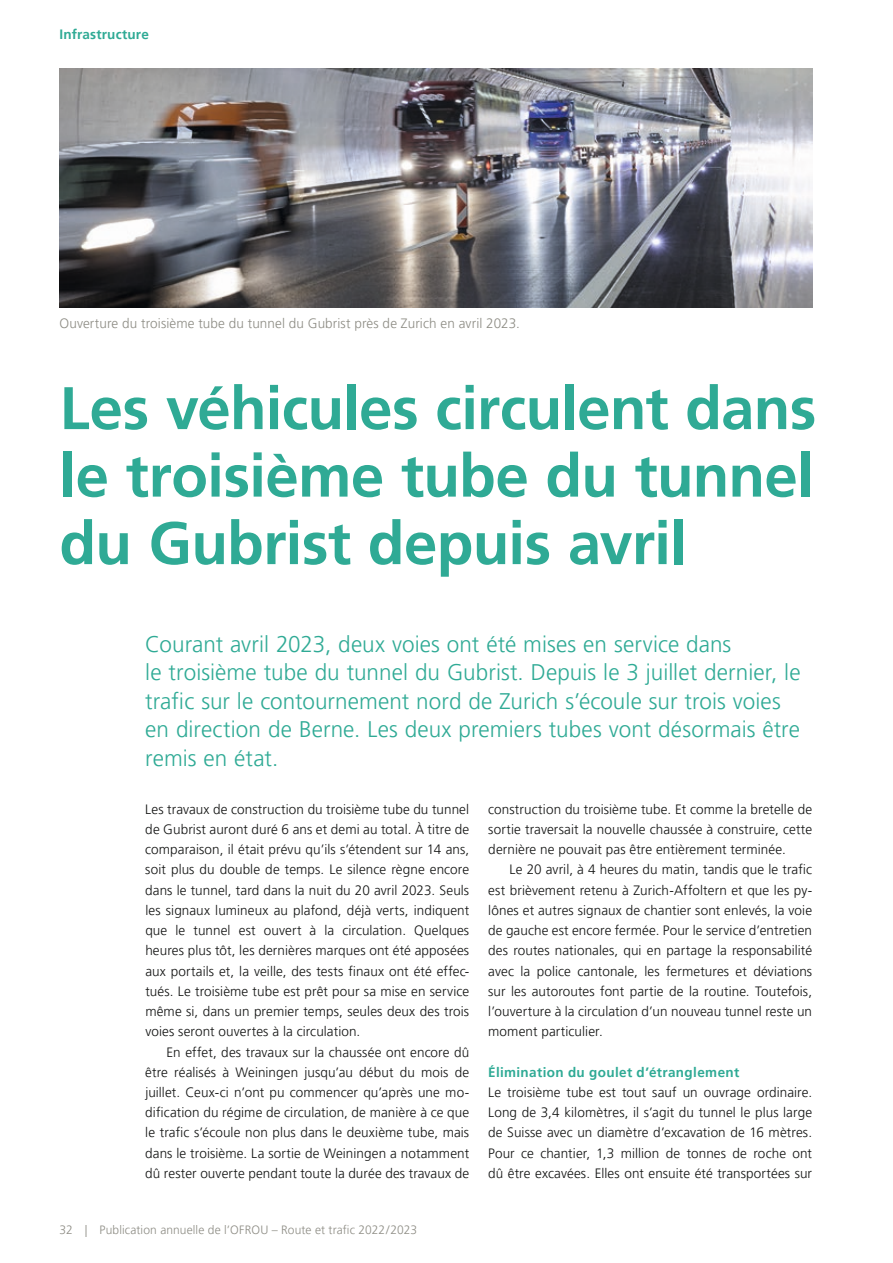
<style>
.page{position:relative;width:893px;height:1263px;background:#fff}
.page>*{position:absolute;margin:0;border:0;box-sizing:border-box;transform-origin:0 0}
.t1{font:700 60px/67.5px "Frutiger LT Pro";letter-spacing:-.01em;color:#2faa95;text-align:justify}
.t2{font:300 22.5px/28.5px "Frutiger LT Pro";letter-spacing:.005em;color:#2faa95}
.t3{font:300 13.5px/20.2px "Frutiger LT Pro";letter-spacing:.01em;color:#131413;text-align:justify}
.t4{font:300 13.5px "Frutiger LT Pro";letter-spacing:.005em;color:#8d8c84}
.t5{font:700 13.5px "Frutiger LT Pro";letter-spacing:.025em;color:#2faa95}
.t6{font:300 12px "Frutiger LT Pro";letter-spacing:.01em;color:#8d8c84}
</style>
<div class="page">
<img style="left:60px;top:68px;width:752px;height:240px">
<p class="t5" style="left:60px;top:26px;width:91px">Infrastructure</p>
<p class="t4" style="left:59px;top:315px;width:462px">Ouverture du troisième tube du tunnel du Gubrist près de Zurich en avril 2023.</p>
<h1 class="t1" style="left:60px;top:375px;width:758px">Les véhicules circulent dans le troisième tube du tunnel du Gubrist depuis avril</h1>
<p class="t2" style="left:145px;top:630px;width:657px">Courant avril 2023, deux voies ont été mises en service dans<br>le -troisième tube du tunnel du Gubrist. Depuis le 3 juillet dernier, le trafic sur le contournement nord de Zurich s’écoule sur trois voies en direction de Berne. Les deux premiers tubes vont désormais être remis en état.</p>
<p class="t3" style="left:145px;top:799px;width:325px">Les travaux de construction du troisième tube du tunnel de Gubrist auront duré 6 ans et demi au total. À titre de comparaison, il était prévu qu’ils s’étendent sur 14 ans, soit plus du double de temps. Le silence règne encore dans le tunnel, tard dans la nuit du 20 avril 2023. Seuls les signaux lumineux au plafond, déjà verts, indiquent que le tunnel est ouvert à la circulation. Quelques heures plus tôt, les dernières marques ont été apposées aux portails et, la veille, des tests finaux ont été effec&shy;tués. Le troisième tube est prêt pour sa mise en service même si, dans un premier temps, seules deux des trois voies seront ouvertes à la circulation.</p>
<p class="t3" style="left:145px;top:1042px;width:325px;text-indent:21px">En effet, des travaux sur la chaussée ont encore dû être réalisés à Weiningen jusqu’au début du mois de juillet. Ceux-ci n’ont pu commencer qu’après une mo&shy;dification du régime de circulation, de manière à ce que le trafic s’écoule non plus dans le deuxième tube, mais dans le troisième. La sortie de Weiningen a notamment dû rester ouverte pendant toute la durée des travaux de</p>
<p class="t3" style="left:488px;top:799px;width:325px">construction du troisième tube. Et comme la bretelle de sortie traversait la nouvelle chaussée à construire, cette dernière ne pouvait pas être entièrement terminée.</p>
<p class="t3" style="left:488px;top:860px;width:325px;text-indent:21px">Le 20 avril, à 4 heures du matin, tandis que le trafic est brièvement retenu à Zurich-Affoltern et que les py&shy;lônes et autres signaux de chantier sont enlevés, la voie de gauche est encore fermée. Pour le service d’entretien des routes nationales, qui en partage la responsabilité avec la police cantonale, les fermetures et déviations sur les autoroutes font partie de la routine. Toutefois, l’ouverture à la circulation d’un nouveau tunnel reste un moment particulier.</p>
<p class="t5" style="left:488px;top:1064px;width:253px">Élimination du goulet d’étranglement</p>
<p class="t3" style="left:488px;top:1082px;width:325px">Le troisième tube est tout sauf un ouvrage ordinaire.<br>Long de 3,4 kilomètres, il s’agit du tunnel le plus large de Suisse avec un diamètre d’excavation de 16 mètres.<br>Pour ce chantier, 1,3 million de tonnes de roche ont dû être excavées. Elles ont ensuite été transportées sur</p>
<p class="t6" style="left:60px;top:1222px;width:359px">32 | Publication annuelle de l’OFROU – Route et trafic 2022/2023</p>
</div>
